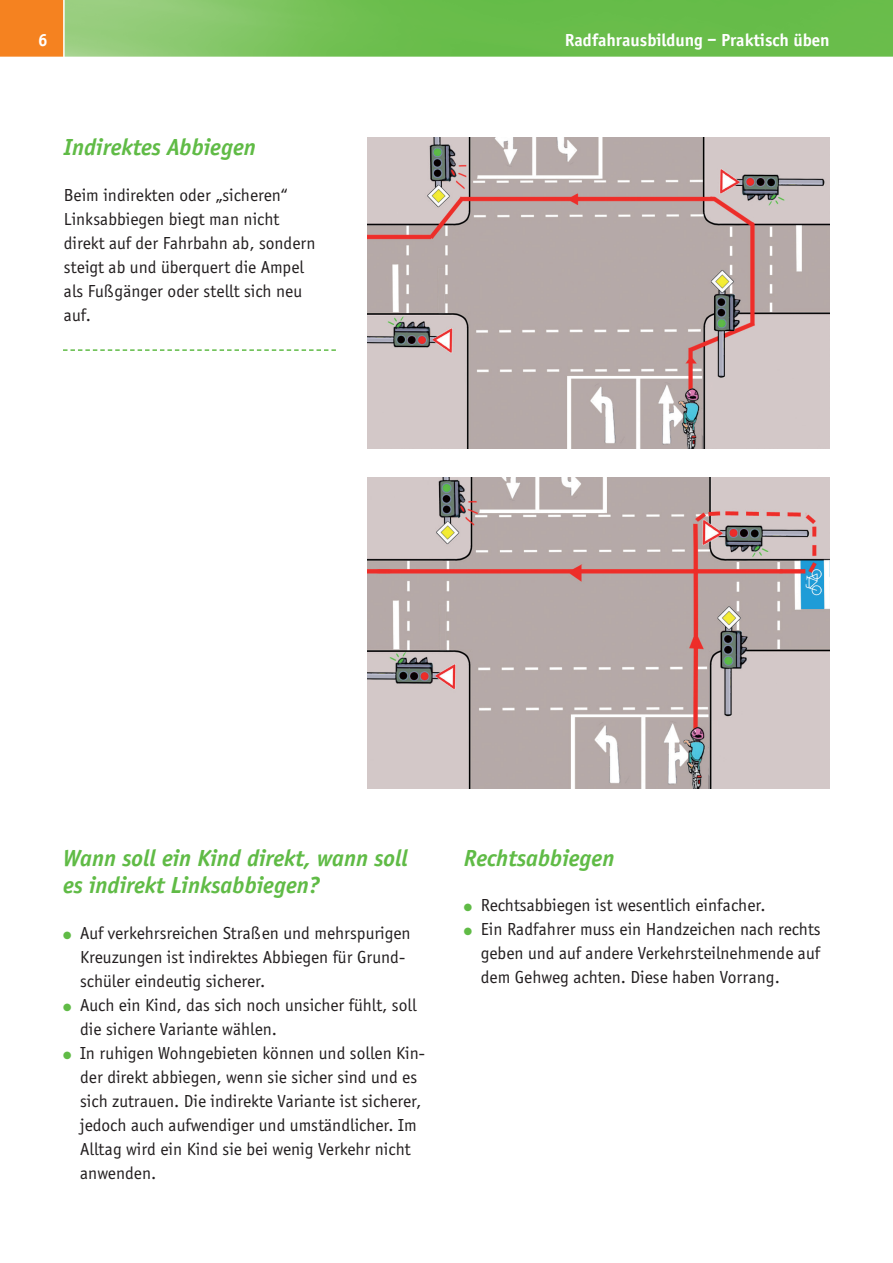
<style>
.page{position:relative;width:893px;height:1263px;background:#fff}
.page>*{position:absolute;margin:0;border:0;box-sizing:border-box;transform-origin:0 0}
.Copy{font:italic 700 24px/27.5px "Officina Sans";color:#60bb46}
.Copy-2{font:18px/24px "Officina Sans";color:#231f20}
.Copy-3{font:700 18px "Officina Sans";color:#fff}
.s1{color:#60bb46}
</style>
<div class="page">
<img style="left:65px;top:0;width:827px;height:57px">
<div style="left:0;top:0;width:64px;height:57px;background:#f58220"></div>
<hr style="left:63px;top:0;width:2px;height:256px;background:#fff">
<img style="left:367px;top:477px;width:462px;height:311px">
<img style="left:367px;top:137px;width:462px;height:312px">
<svg style="left:63px;top:349px;width:273px;height:2px"></svg>
<p class="Copy-3" style="left:38px;top:29px;width:11px">6</p>
<p class="Copy-3" style="left:565px;top:29px;width:266px">Radfahrausbildung – Praktisch üben</p>
<p class="Copy" style="left:64px;top:134px;width:194px">Indirektes Abbiegen</p>
<p class="Copy-2" style="left:64px;top:183px;width:253px">Beim indirekten oder „sicheren“<br>Linksabbiegen biegt man nicht direkt auf der Fahrbahn ab, sondern steigt ab und überquert die Ampel als Fußgänger oder stellt sich neu auf.</p>
<p class="Copy" style="left:63px;top:844px;width:346px">Wann soll ein Kind direkt, wann soll es indirekt Linksabbiegen?</p>
<p class="Copy-2" style="left:80px;top:921px;width:332px;text-indent:-17px"><span class="s1">●</span> Auf verkehrsreichen Straßen und mehrspurigen<br>Kreuzungen ist indirektes Abbiegen für Grund&shy;schüler eindeutig sicherer.</p>
<p class="Copy-2" style="left:80px;top:993px;width:338px;text-indent:-17px"><span class="s1">●</span> Auch ein Kind, das sich noch unsicher fühlt, soll die sichere Variante wählen.</p>
<p class="Copy-2" style="left:80px;top:1041px;width:346px;text-indent:-17px"><span class="s1">●</span> In ruhigen Wohngebieten können und sollen Kin&shy;der direkt abbiegen, wenn sie sicher sind und es sich zutrauen. Die indirekte Variante ist sicherer, jedoch auch aufwendiger und umständlicher. Im Alltag wird ein Kind sie bei wenig Verkehr nicht anwenden.</p>
<p class="Copy" style="left:464px;top:844px;width:152px">Rechtsabbiegen</p>
<p class="Copy-2" style="left:464px;top:893px;width:303px"><span class="s1">●</span> Rechtsabbiegen ist wesentlich einfacher.</p>
<p class="Copy-2" style="left:481px;top:917px;width:341px;text-align:justify;text-indent:-17px"><span class="s1">●</span> Ein Radfahrer muss ein Handzeichen nach rechts geben und auf andere Verkehrsteilnehmende auf dem Gehweg achten. Diese haben Vorrang.</p>
</div>
